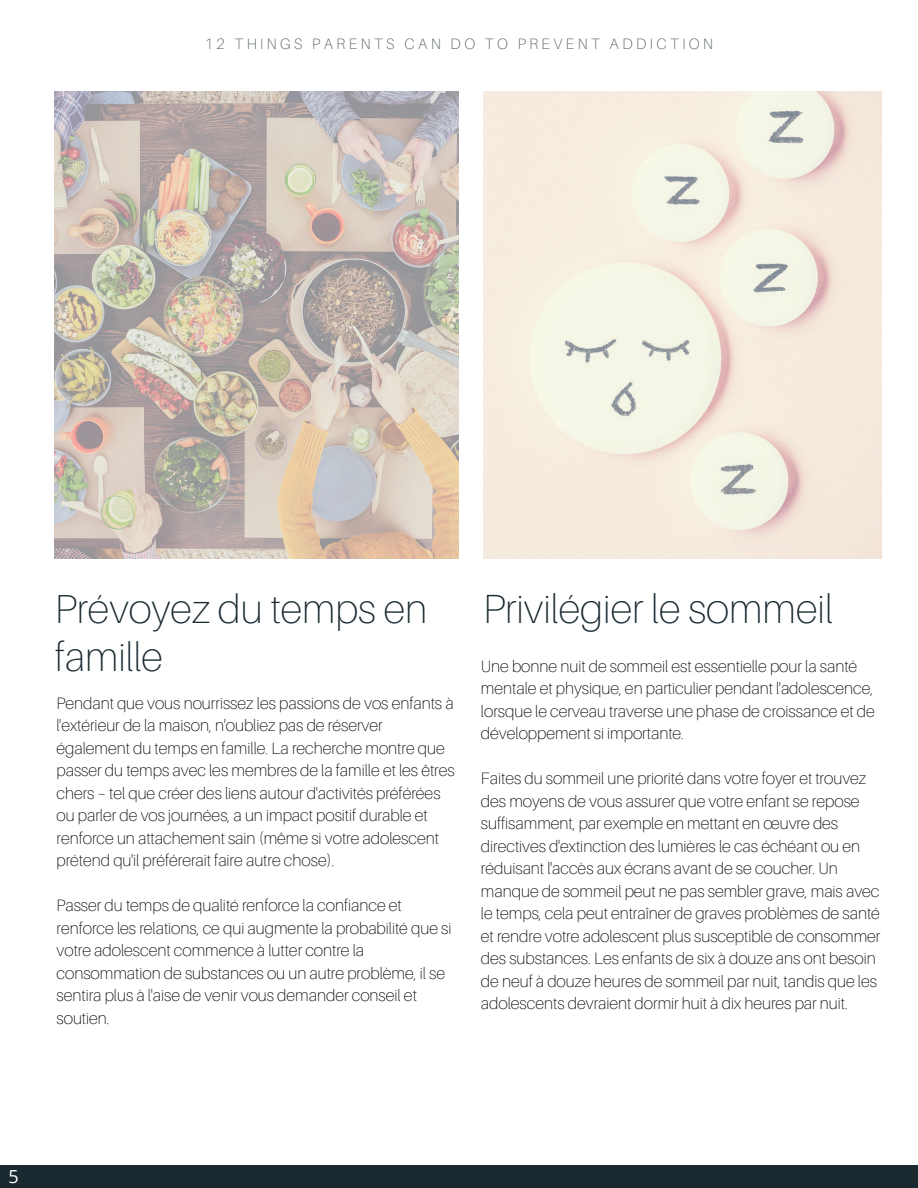
<style>
.page{position:relative;width:918px;height:1188px;background:#fff}
.page>*{position:absolute;margin:0;border:0;box-sizing:border-box;transform-origin:0 0}
.t1{font:100 40.8px "Aileron";color:#1a2930}
.t2{font:100 40.5px/48.3px "Aileron";color:#1a2930}
.t3{font:18px "Open Sans";color:#fff}
.t4{font:100 16.5px/22.5px "Aileron";color:#000}
.t5{font:100 15px "Aileron";letter-spacing:.23em;color:#454e53}
</style>
<div class="page">
<img style="left:55px;top:92px;width:404px;height:467px">
<img style="left:483px;top:92px;width:399px;height:467px">
<div style="left:0;top:1166px;width:918px;height:22px;background:#1a2930"></div>
<p class="t5" style="left:205px;top:35px;width:510px">12 THINGS PARENTS CAN DO TO PREVENT ADDICTION</p>
<h2 class="t2" style="left:55px;top:583px;width:374px">Prévoyez du temps en famille</h2>
<p class="t4" style="left:56px;top:692px;width:400px">Pendant que vous nourrissez les passions de vos enfants à l'extérieur de la maison, n'oubliez pas de réserver également du temps en famille. La recherche montre que passer du temps avec les membres de la famille et les êtres chers – tel que créer des liens autour d'activités préférées ou parler de vos journées, a un impact positif durable et renforce un attachement sain (même si votre adolescent prétend qu'il préférerait faire autre chose).</p>
<p class="t4" style="left:56px;top:894px;width:397px">Passer du temps de qualité renforce la confiance et renforce les relations, ce qui augmente la probabilité que si votre adolescent commence à lutter contre la consommation de substances ou un autre problème, il se sentira plus à l'aise de venir vous demander conseil et soutien.</p>
<h1 class="t1" style="left:483px;top:583px;width:351px">Privilégier le sommeil</h1>
<p class="t4" style="left:481px;top:654px;width:395px">Une bonne nuit de sommeil est essentielle pour la santé mentale et physique, en particulier pendant l'adolescence, lorsque le cerveau traverse une phase de croissance et de développement si importante.</p>
<p class="t4" style="left:481px;top:767px;width:401px">Faites du sommeil une priorité dans votre foyer et trouvez des moyens de vous assurer que votre enfant se repose suffisamment, par exemple en mettant en œuvre des directives d'extinction des lumières le cas échéant ou en réduisant l'accès aux écrans avant de se coucher. Un manque de sommeil peut ne pas sembler grave, mais avec le temps, cela peut entraîner de graves problèmes de santé et rendre votre adolescent plus susceptible de consommer des substances. Les enfants de six à douze ans ont besoin de neuf à douze heures de sommeil par nuit, tandis que les adolescents devraient dormir huit à dix heures par nuit.</p>
<p class="t3" style="left:8px;top:1164px;width:12px">5</p>
</div>
